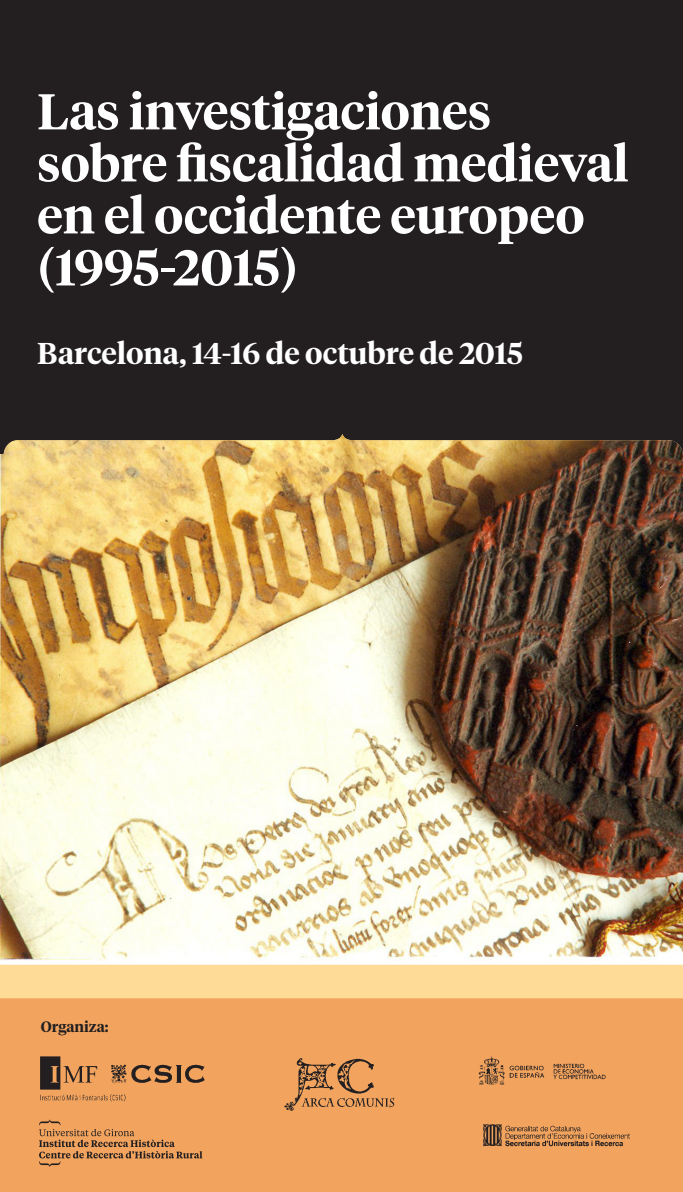
<style>
.page{position:relative;width:683px;height:1192px;background:#fff}
.page>*{position:absolute;margin:0;border:0;box-sizing:border-box;transform-origin:0 0}
.t1{font:600 50px/52px "Tiempos Headline";color:#fff}
.t2{font:600 30px "Tiempos Headline";color:#fff}
.t3{font:600 15px "Tiempos Headline";color:#231f20}
</style>
<div class="page">
<div style="left:0;top:0;width:683px;height:457px;background:#231f20"></div>
<div style="left:0;top:998px;width:683px;height:193px;background:#f2a45f"></div>
<div style="left:0;top:964px;width:683px;height:34px;background:#fedb96"></div>
<img style="left:0;top:434px;width:683px;height:527px">
<img style="left:40px;top:1056px;width:165px;height:46px">
<img style="left:284px;top:1058px;width:111px;height:53px">
<svg style="left:39px;top:1119px;width:163px;height:47px"></svg>
<img style="left:478px;top:1056px;width:128px;height:29px">
<img style="left:483px;top:1124px;width:147px;height:23px">
<p class="t1" style="left:37px;top:83px;width:455px">Las investigaciones</p>
<p class="t1" style="left:37px;top:135px;width:593px">sobre fiscalidad medieval en el occidente europeo (1995-2015)</p>
<p class="t2" style="left:37px;top:333px;width:487px">Barcelona, 14-16 de octubre de 2015</p>
<p class="t3" style="left:41px;top:1015px;width:69px">Organiza:</p>
</div>
